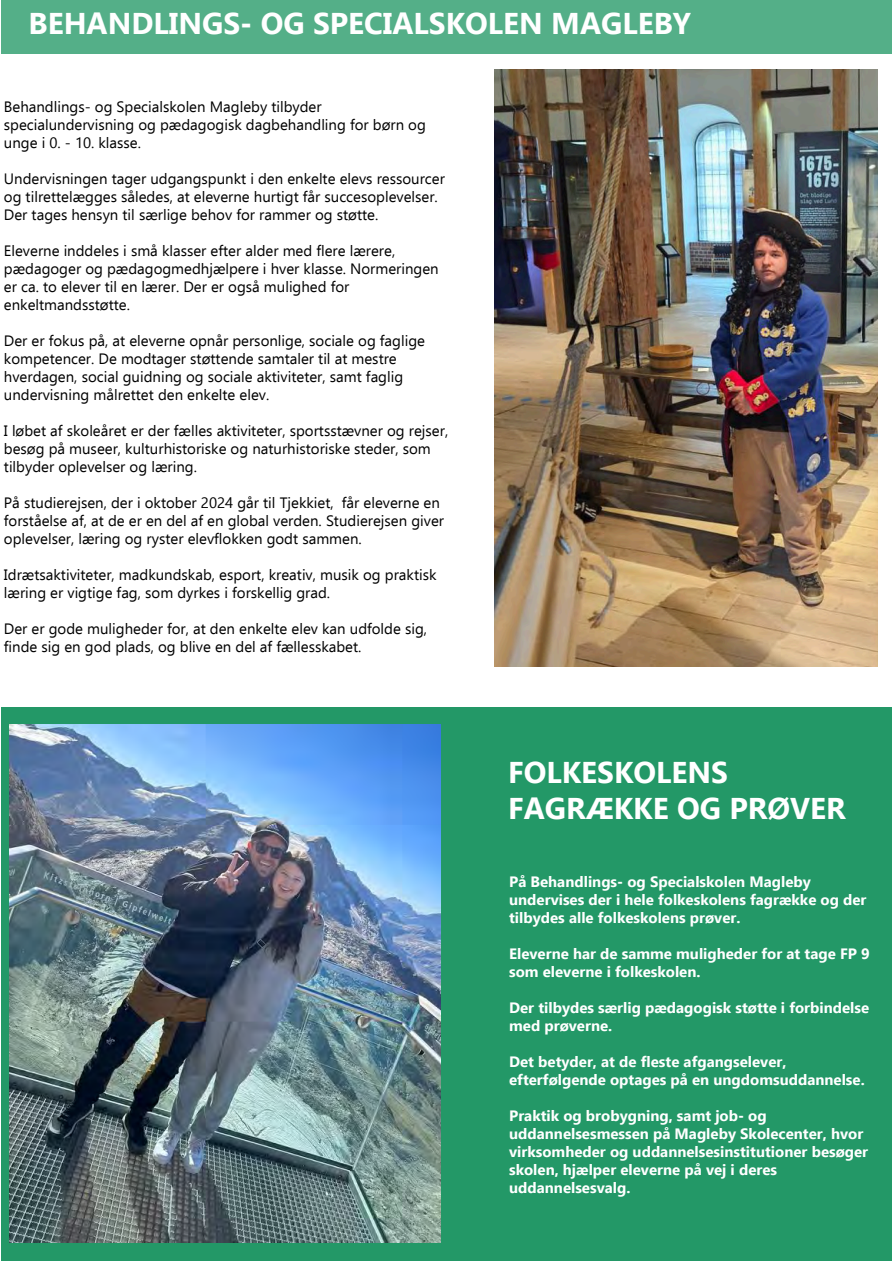
<style>
.page{position:relative;width:893px;height:1263px;background:#fff}
.page>*{position:absolute;margin:0;border:0;box-sizing:border-box;transform-origin:0 0}
.t1{font:700 30px/36px "Ebrima";color:#fff}
.t2{font:15px/18px "Ebrima";color:#000}
.t3{font:700 15px/18px "Ebrima";color:#fff}
</style>
<div class="page">
<div style="left:1px;top:0;width:890px;height:54px;background:#54af88"></div>
<div style="left:1px;top:708px;width:891px;height:553px;background:#239867"></div>
<img style="left:9px;top:724px;width:432px;height:518px">
<img style="left:495px;top:70px;width:383px;height:597px">
<p class="t1" style="left:28px;top:4px;width:664px">BEHANDLINGS- OG SPECIALSKOLEN MAGLEBY</p>
<p class="t2" style="left:4px;top:97px;width:423px">Behandlings- og Specialskolen Magleby tilbyder specialundervisning og pædagogisk dagbehandling for børn og unge i 0. - 10. klasse.</p>
<p class="t2" style="left:4px;top:169px;width:443px">Undervisningen tager udgangspunkt i den enkelte elevs ressourcer og tilrettelægges således, at eleverne hurtigt får succesoplevelser.<br>Der tages hensyn til særlige behov for rammer og støtte.</p>
<p class="t2" style="left:4px;top:241px;width:436px">Eleverne inddeles i små klasser efter alder med flere lærere, pædagoger og pædagogmedhjælpere i hver klasse. Normeringen er ca. to elever til en lærer. Der er også mulighed for enkeltmandsstøtte.</p>
<p class="t2" style="left:4px;top:331px;width:423px">Der er fokus på, at eleverne opnår personlige, sociale og faglige kompetencer. De modtager støttende samtaler til at mestre hverdagen, social guidning og sociale aktiviteter, samt faglig undervisning målrettet den enkelte elev.</p>
<p class="t2" style="left:4px;top:421px;width:446px">I løbet af skoleåret er der fælles aktiviteter, sportsstævner og rejser, besøg på museer, kulturhistoriske og naturhistoriske steder, som tilbyder oplevelser og læring.</p>
<p class="t2" style="left:4px;top:493px;width:442px">På studierejsen, der i oktober 2024 går til Tjekkiet, får eleverne en forståelse af, at de er en del af en global verden. Studierejsen giver oplevelser, læring og ryster elevflokken godt sammen.</p>
<p class="t2" style="left:4px;top:565px;width:434px">Idrætsaktiviteter, madkundskab, esport, kreativ, musik og praktisk læring er vigtige fag, som dyrkes i forskellig grad.</p>
<p class="t2" style="left:4px;top:619px;width:425px">Der er gode muligheder for, at den enkelte elev kan udfolde sig, finde sig en god plads, og blive en del af fællesskabet.</p>
<h1 class="t1" style="left:508px;top:752px;width:339px">FOLKESKOLENS<br>FAGRÆKKE OG PRØVER</h1>
<p class="t3" style="left:509px;top:872px;width:359px">På Behandlings- og Specialskolen Magleby undervises der i hele folkeskolens fagrække og der tilbydes alle folkeskolens prøver.</p>
<p class="t3" style="left:509px;top:944px;width:362px">Eleverne har de samme muligheder for at tage FP 9 som eleverne i folkeskolen.</p>
<p class="t3" style="left:509px;top:998px;width:362px">Der tilbydes særlig pædagogisk støtte i forbindelse med prøverne.</p>
<p class="t3" style="left:509px;top:1052px;width:357px">Det betyder, at de fleste afgangselever, efterfølgende optages på en ungdomsuddannelse.</p>
<p class="t3" style="left:509px;top:1106px;width:361px">Praktik og brobygning, samt job- og uddannelsesmessen på Magleby Skolecenter, hvor virksomheder og uddannelsesinstitutioner besøger skolen, hjælper eleverne på vej i deres uddannelsesvalg.</p>
</div>
